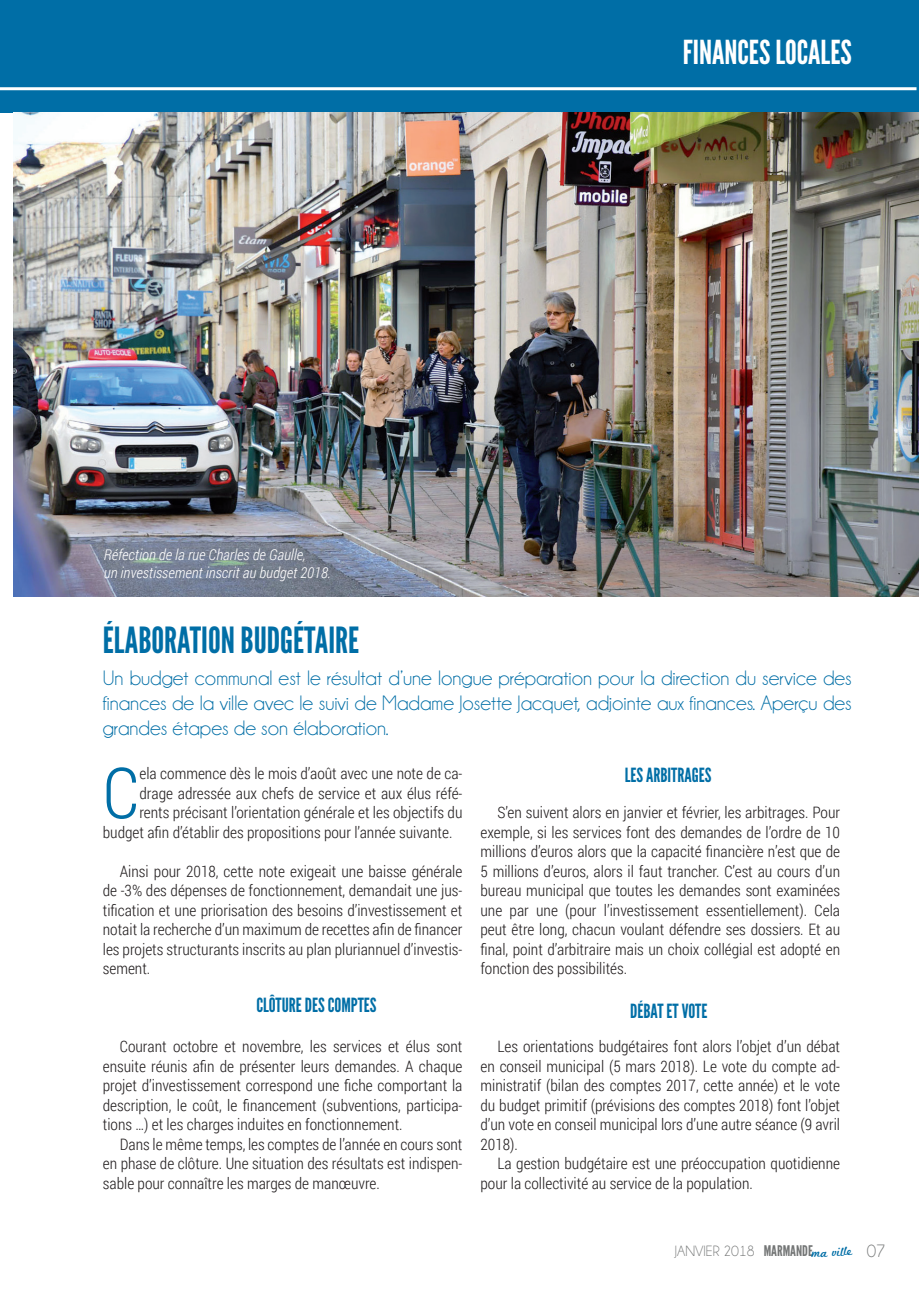
<style>
.page{position:relative;width:919px;height:1289px;background:#fff}
.page>*{position:absolute;margin:0;border:0;box-sizing:border-box;transform-origin:0 0}
.t1{font:300 70.65px "Roboto Condensed";color:#006ea6}
.t2{font:36px "League Gothic";color:#006ea6}
.t3{font:33px "League Gothic";color:#fff}
.t4{font:21px/25.2px "Champagne&Limousines";color:#006ea6;text-align:justify}
.t5{font:19.5px "League Gothic";color:#006ea6}
.t6{font:18px "Champagne&Limousines";color:#747676}
.t7{font:300 15.75px/19.5px "Roboto Condensed";color:#231f20;text-align:justify}
.t8{font:italic 300 15px/18px "Roboto Condensed";color:#fff}
.t9{font:15px "Champagne&Limousines";color:#747676}
.t10{font:14.7px "League Gothic";color:#747676;scale:1.06 1}
.t11{font:12.45px "Marketing Script";color:#006ea6}
.s1{font-family:"Champagne&Limousines";font-size:15px}
</style>
<div class="page">
<div style="left:12px;top:0;width:906px;height:112px;background:#006ea6"></div>
<div style="left:0;top:0;width:13px;height:112px;background:#006ea6"></div>
<hr style="left:0;top:87px;width:916px;height:3px;background:#fff">
<img style="left:13px;top:113px;width:905px;height:483px">
<p class="t8" style="left:104px;top:545px;width:229px">Réfection de la rue Charles de Gaulle,<br>un investissement inscrit au budget 2018.</p>
<h2 class="t2" style="left:103px;top:618px;width:258px">ÉLABORATION BUDGÉTAIRE</h2>
<h3 class="t3" style="left:682px;top:33px;width:170px">FINANCES LOCALES</h3>
<h3 class="t4" style="left:103px;top:665px;width:750px">Un budget communal est le résultat d’une longue préparation pour la direction du service des finances de la ville avec le suivi de Madame Josette Jacquet, adjointe aux finances. Aperçu des grandes étapes de son élaboration.</h3>
<h1 class="t1" style="left:103px;top:744px;width:38px">C</h1>
<p class="t7" style="left:139px;top:763px;width:324px">ela commence dès le mois d’août avec une note de ca-</p>
<p class="t7" style="left:139px;top:782px;width:324px">drage adressée aux chefs de service et aux élus réfé-</p>
<p class="t7" style="left:139px;top:802px;width:324px">rents précisant l’orientation générale et les objectifs du</p>
<p class="t7" style="left:103px;top:821px;width:351px">budget afin d’établir des propositions pour l’année suivante.</p>
<p class="t7" style="left:103px;top:860px;width:361px;text-indent:17px">Ainsi pour 2018, cette note exigeait une baisse générale de -3% des dépenses de fonctionnement, demandait une jus&shy;tification et une priorisation des besoins d’investissement et notait la recherche d’un maximum de recettes afin de financer les projets structurants inscrits au plan pluriannuel d’investis&shy;sement.</p>
<p class="t5" style="left:256px;top:993px;width:122px">CLÔTURE DES COMPTES</p>
<p class="t7" style="left:103px;top:1036px;width:361px;text-indent:17px">Courant octobre et novembre, les services et élus sont ensuite réunis afin de présenter leurs demandes. A chaque projet d’investissement correspond une fiche comportant la description, le coût, le financement (subventions, participa&shy;tions …) et les charges induites en fonctionnement.</p>
<p class="t7" style="left:103px;top:1133px;width:361px;text-indent:17px">Dans le même temps, les comptes de l’année en cours sont en phase de clôture. Une situation des résultats est indispen&shy;sable pour connaître les marges de manœuvre.</p>
<p class="t5" style="left:624px;top:763px;width:88px">LES ARBITRAGES</p>
<p class="t7" style="left:480px;top:802px;width:361px;text-indent:17px">S’en suivent alors en janvier et février, les arbitrages. Pour exemple, si les services font des demandes de l’ordre de 10 millions d’euros alors que la capacité financière n’est que de 5 millions d’euros, alors il faut trancher. C’est au cours d’un bureau municipal que toutes les demandes sont examinées une par une (pour l’investissement essentiellement). Cela peut être long, chacun voulant défendre ses dossiers. Et au final, point d’arbitraire mais un choix collégial est adopté en fonction des possibilités.</p>
<p class="t5" style="left:630px;top:999px;width:79px">DÉBAT ET VOTE</p>
<p class="t7" style="left:480px;top:1036px;width:361px;text-indent:17px">Les orientations budgétaires font alors l’objet d’un débat en conseil municipal (5 mars 2018). Le vote du compte ad&shy;ministratif (bilan des comptes 2017, cette année) et le vote du budget primitif (prévisions des comptes 2018) font l’objet d’un vote en conseil municipal lors d’une autre séance (9 avril 2018).</p>
<p class="t7" style="left:480px;top:1153px;width:361px;text-indent:17px">La gestion budgétaire est une préoccupation quotidienne pour la collectivité au service de la population.</p>
<p class="t9" style="left:675px;top:1241px;width:11px">Janvier</p>
<p class="t10" style="left:723px;top:1241px;width:86px"><span class="s1">2018</span> MARMANDE</p>
<p class="t11" style="left:811px;top:1245px;width:42px;rotate:-3deg">ma ville</p>
<p class="t6" style="left:866px;top:1240px;width:20px">07</p>
</div>
